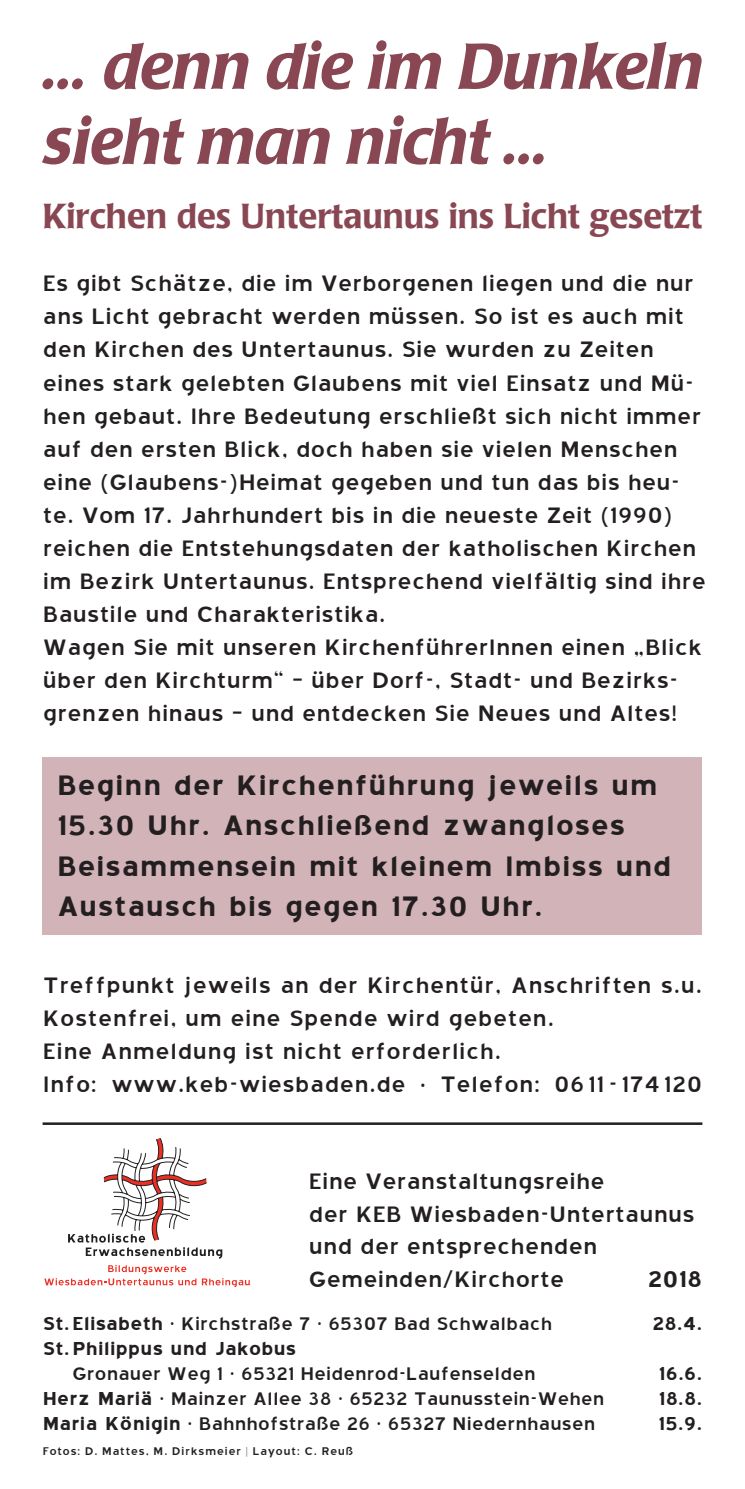
<style>
.page{position:relative;width:745px;height:1489px;background:#fff}
.page>*{position:absolute;margin:0;border:0;box-sizing:border-box;transform-origin:0 0}
.t1{font:italic 700 64.25px/75px "Poppl Laudatio";color:#884752}
.t2{font:700 33.75px/40.5px "Blue Highway";color:#231f20}
.t3{font:700 33.75px "Poppl Laudatio";color:#884752}
.t4{font:27.5px/33px "Blue Highway";letter-spacing:-.01em;color:#231f20}
.t5{font:700 27.5px "Blue Highway";color:#231f20}
.t6{font:22.5px "Blue Highway";letter-spacing:-.015em;color:#231f20}
.t7{font:700 22.5px "Blue Highway";letter-spacing:-.015em;color:#231f20}
.t8{font:13.75px "Blue Highway";letter-spacing:.03em;color:#231f20}
.s1{font-weight:700}
</style>
<div class="page">
<hr style="left:43px;top:1122px;width:659px;height:2px;background:#231f20">
<div style="left:43px;top:757px;width:659px;height:177px;background:#d2b3b7"></div>
<svg style="left:68px;top:1138px;width:154px;height:120px"></svg>
<svg style="left:44px;top:1265px;width:152px;height:20px"></svg>
<svg style="left:202px;top:1278px;width:47px;height:8px"></svg>
<h1 class="t1" style="left:43px;top:30px;width:661px">... denn die im Dunkeln sieht man nicht ...</h1>
<p class="t3" style="left:43px;top:197px;width:661px">Kirchen des Untertaunus ins Licht gesetzt</p>
<p class="t4" style="left:43px;top:266px;width:664px">Es gibt Schätze, die im Verborgenen liegen und die nur ans Licht gebracht werden müssen. So ist es auch mit den Kirchen des Untertaunus. Sie wurden zu Zeiten eines stark gelebten Glaubens mit viel Einsatz und Mü&shy;hen gebaut. Ihre Bedeutung erschließt sich nicht immer auf den ersten Blick, doch haben sie vielen Menschen eine (Glaubens-)Heimat gegeben und tun das bis heu&shy;te. Vom 17. Jahrhundert bis in die neueste Zeit (1990) reichen die Entstehungsdaten der katholischen Kirchen im Bezirk Untertaunus. Entsprechend vielfältig sind ihre Baustile und Charakteristika.<br>Wagen Sie mit unseren KirchenführerInnen einen ,,Blick über den Kirchturm“ – über Dorf-, Stadt- und Bezirks&shy;grenzen hinaus – und entdecken Sie Neues und Altes!</p>
<p class="t2" style="left:57px;top:764px;width:616px">Beginn der Kirchenführung jeweils um 15.30 Uhr. Anschließend zwangloses Beisammensein mit kleinem Imbiss und Austausch bis gegen 17.30 Uhr.</p>
<p class="t4" style="left:43px;top:968px;width:661px">Treffpunkt jeweils an der Kirchentür, Anschriften s.u.<br>Kostenfrei, um eine Spende wird gebeten.<br>Eine Anmeldung ist nicht erforderlich.<br>Info: www.keb-wiesbaden.de . Telefon: 0611-174120</p>
<p class="t4" style="left:308px;top:1164px;width:387px">Eine Veranstaltungsreihe<br>der KEB Wiesbaden-Untertaunus und der entsprechenden<br>Gemeinden/Kirchorte</p>
<p class="t5" style="left:647px;top:1264px;width:56px">2018</p>
<p class="t6" style="left:43px;top:1312px;width:511px"><span class="s1">St. Elisabeth</span> . Kirchstraße 7 . 65307 Bad Schwalbach</p>
<p class="t7" style="left:651px;top:1312px;width:52px">28.4.</p>
<p class="t7" style="left:43px;top:1337px;width:255px">St. Philippus und Jakobus</p>
<p class="t6" style="left:72px;top:1362px;width:465px">Gronauer Weg 1 . 65321 Heidenrod-Laufenselden</p>
<p class="t7" style="left:658px;top:1362px;width:45px">16.6.</p>
<p class="t6" style="left:43px;top:1387px;width:563px"><span class="s1">Herz Mariä</span> . Mainzer Allee 38 . 65232 Taunusstein-Wehen</p>
<p class="t7" style="left:658px;top:1387px;width:46px">18.8.</p>
<p class="t6" style="left:43px;top:1412px;width:554px"><span class="s1">Maria Königin</span> . Bahnhofstraße 26 . 65327 Niedernhausen</p>
<p class="t7" style="left:657px;top:1412px;width:46px">15.9.</p>
<p class="t8" style="left:43px;top:1444px;width:312px">Fotos: D. Mattes, M. Dirksmeier | Layout: C. Reuß</p>
</div>
